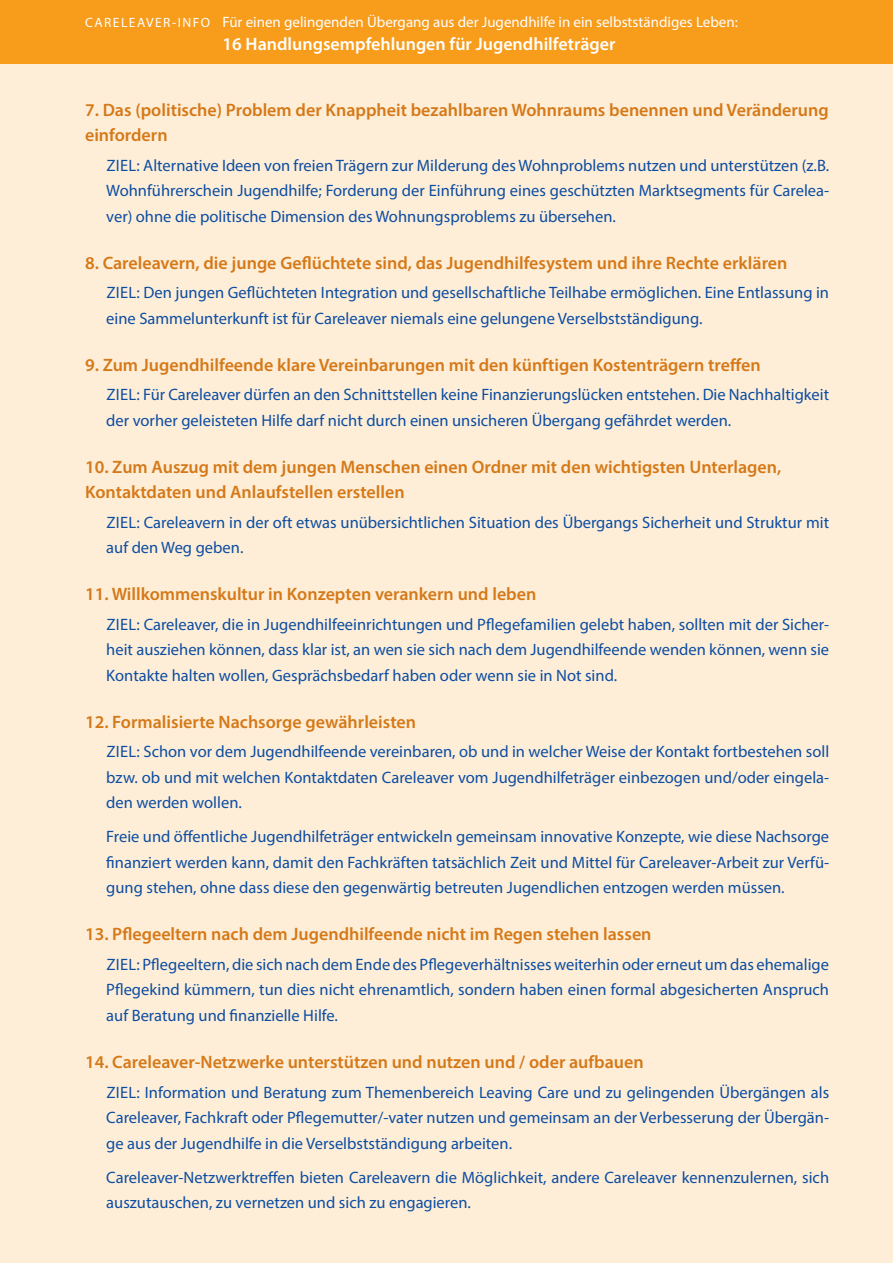
<style>
.page{position:relative;width:893px;height:1263px;background:#feeed8}
.page>*{position:absolute;margin:0;border:0;box-sizing:border-box;transform-origin:0 0}
.t1{font:600 18px/25.5px "Myriad Pro";color:#d57918}
.t2{font:600 18px "Myriad Pro";color:#fff}
.t3{font:16.5px/25.5px "Myriad Pro";color:#0d4da1;text-align:justify}
.t4{font:15px "Myriad Pro";color:#fff}
.s1{font-size:13.5px}
</style>
<div class="page">
<div style="left:0;top:0;width:893px;height:64px;background:#f89c1c"></div>
<p class="t4" style="left:85px;top:13px;width:654px"><span class="s1">CARELEAVER-INFO</span> Für einen gelingenden Übergang aus der Jugendhilfe in ein selbstständiges Leben:</p>
<p class="t2" style="left:223px;top:32px;width:394px">16 Handlungsempfehlungen für Jugendhilfeträger</p>
<p class="t1" style="left:85px;top:96px;width:745px">7. Das (politische) Problem der Knappheit bezahlbaren Wohnraums benennen und Veränderung einfordern</p>
<p class="t3" style="left:106px;top:152px;width:724px">ZIEL: Alternative Ideen von freien Trägern zur Milderung des Wohnproblems nutzen und unterstützen (z.B.<br>Wohnführerschein Jugendhilfe; Forderung der Einführung eines geschützten Marktsegments für Carelea&shy;ver) ohne die politische Dimension des Wohnungsproblems zu übersehen.</p>
<p class="t1" style="left:85px;top:249px;width:704px">8. Careleavern, die junge Geflüchtete sind, das Jugendhilfesystem und ihre Rechte erklären</p>
<p class="t3" style="left:106px;top:280px;width:724px">ZIEL: Den jungen Geflüchteten Integration und gesellschaftliche Teilhabe ermöglichen. Eine Entlassung in eine Sammelunterkunft ist für Careleaver niemals eine gelungene Verselbstständigung.</p>
<p class="t1" style="left:85px;top:351px;width:677px">9. Zum Jugendhilfeende klare Vereinbarungen mit den künftigen Kostenträgern treffen</p>
<p class="t3" style="left:106px;top:382px;width:724px">ZIEL: Für Careleaver dürfen an den Schnittstellen keine Finanzierungslücken entstehen. Die Nachhaltigkeit der vorher geleisteten Hilfe darf nicht durch einen unsicheren Übergang gefährdet werden.</p>
<p class="t1" style="left:85px;top:453px;width:698px">10. Zum Auszug mit dem jungen Menschen einen Ordner mit den wichtigsten Unterlagen,<br>Kontaktdaten und Anlaufstellen erstellen</p>
<p class="t3" style="left:106px;top:509px;width:724px">ZIEL: Careleavern in der oft etwas unübersichtlichen Situation des Übergangs Sicherheit und Struktur mit auf den Weg geben.</p>
<p class="t1" style="left:85px;top:581px;width:453px">11. Willkommenskultur in Konzepten verankern und leben</p>
<p class="t3" style="left:106px;top:611px;width:724px">ZIEL: Careleaver, die in Jugendhilfeeinrichtungen und Pflegefamilien gelebt haben, sollten mit der Sicher&shy;heit ausziehen können, dass klar ist, an wen sie sich nach dem Jugendhilfeende wenden können, wenn sie Kontakte halten wollen, Gesprächsbedarf haben oder wenn sie in Not sind.</p>
<p class="t1" style="left:85px;top:708px;width:333px">12. Formalisierte Nachsorge gewährleisten</p>
<p class="t3" style="left:106px;top:739px;width:724px">ZIEL: Schon vor dem Jugendhilfeende vereinbaren, ob und in welcher Weise der Kontakt fortbestehen soll bzw. ob und mit welchen Kontaktdaten Careleaver vom Jugendhilfeträger einbezogen und/oder eingela&shy;den werden wollen.</p>
<p class="t3" style="left:106px;top:824px;width:724px">Freie und öffentliche Jugendhilfeträger entwickeln gemeinsam innovative Konzepte, wie diese Nachsorge finanziert werden kann, damit den Fachkräften tatsächlich Zeit und Mittel für Careleaver-Arbeit zur Verfü&shy;gung stehen, ohne dass diese den gegenwärtig betreuten Jugendlichen entzogen werden müssen.</p>
<p class="t1" style="left:85px;top:921px;width:568px">13. Pflegeeltern nach dem Jugendhilfeende nicht im Regen stehen lassen</p>
<p class="t3" style="left:106px;top:951px;width:724px">ZIEL: Pflegeeltern, die sich nach dem Ende des Pflegeverhältnisses weiterhin oder erneut um das ehemalige Pflegekind kümmern, tun dies nicht ehrenamtlich, sondern haben einen formal abgesicherten Anspruch auf Beratung und finanzielle Hilfe.</p>
<p class="t1" style="left:85px;top:1048px;width:560px">14. Careleaver-Netzwerke unterstützen und nutzen und / oder aufbauen</p>
<p class="t3" style="left:106px;top:1079px;width:724px">ZIEL: Information und Beratung zum Themenbereich Leaving Care und zu gelingenden Übergängen als Careleaver, Fachkraft oder Pflegemutter/-vater nutzen und gemeinsam an der Verbesserung der Übergän&shy;ge aus der Jugendhilfe in die Verselbstständigung arbeiten.</p>
<p class="t3" style="left:106px;top:1164px;width:724px">Careleaver-Netzwerktreffen bieten Careleavern die Möglichkeit, andere Careleaver kennenzulernen, sich auszutauschen, zu vernetzen und sich zu engagieren.</p>
</div>
